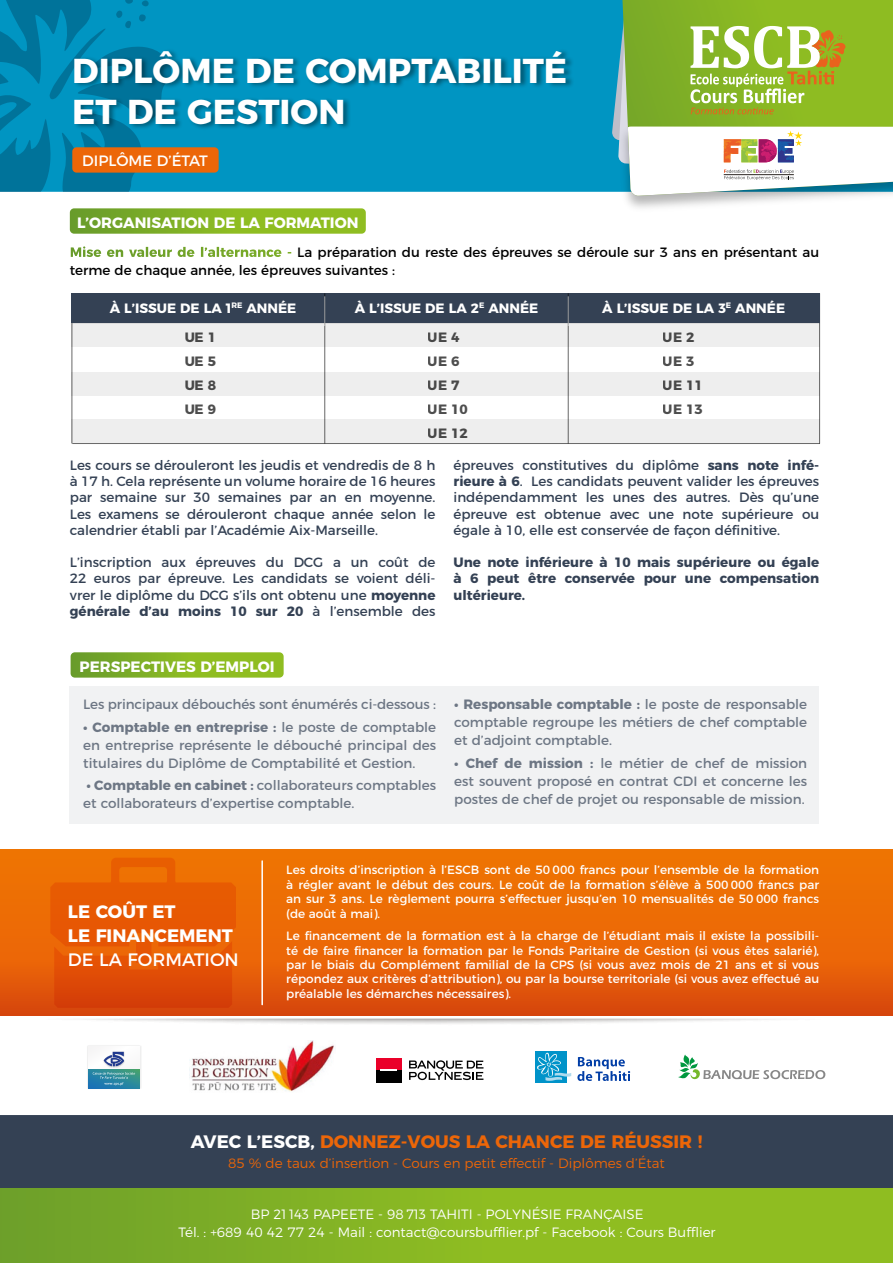
<style>
.page{position:relative;width:893px;height:1263px;background:#fff}
.page>*{position:absolute;margin:0;border:0;box-sizing:border-box;transform-origin:0 0}
.t1{font:700 34.5px/41.4px "Montserrat";color:#fff}
.t2{font:700 18px "Montserrat";color:#ec6608}
.t3{font:700 18px "Montserrat";color:#fff}
.t4{font:18px "Montserrat";color:#fff}
.t5{font:700 15px "Montserrat";color:#fff}
.t6{font:15px "Montserrat";color:#fff}
.t7{font:13.5px/16.2px "Montserrat";color:#344154;text-align:justify}
.t8{font:13.5px/18px "Montserrat";color:#000}
.t9{font:300 13.5px "Montserrat";color:#fff}
.t10{font:700 13.5px/16.2px "Montserrat";color:#344154;text-align:justify}
.t11{font:700 13.5px "Montserrat";color:#fff}
.t12{font:300 13.5px "Montserrat";color:#ec6608}
.t13{font:700 13.5px/24px "Montserrat";color:#000}
.t14{font:12px/14.4px "Montserrat";color:#fff;text-align:justify}
.s1{font-weight:700;color:#fff}
.s2{font-weight:700}
.s3{color:#fff}
</style>
<div class="page">
<hr style="left:72px;top:443px;width:748px;height:1px;background:#000">
<hr style="left:72px;top:293px;width:1px;height:150px;background:#000">
<hr style="left:819px;top:293px;width:1px;height:150px;background:#000">
<div style="left:0;top:850px;width:893px;height:166px;background:linear-gradient(to bottom,#f37b01,#df500c)"></div>
<svg style="left:70px;top:208px;width:296px;height:26px;background:#87b52a"></svg>
<div style="left:0;top:1115px;width:893px;height:74px;background:#344154"></div>
<div style="left:0;top:1189px;width:893px;height:74px;background:linear-gradient(to right,#73a529,#98c41f)"></div>
<div style="left:72px;top:323px;width:747px;height:23px;background:#eee"></div>
<div style="left:72px;top:372px;width:747px;height:24px;background:#eee"></div>
<div style="left:72px;top:420px;width:747px;height:23px;background:#eee"></div>
<div style="left:72px;top:293px;width:748px;height:30px;background:#344154"></div>
<hr style="left:324px;top:293px;width:1px;height:150px;background:#000">
<hr style="left:324px;top:296px;width:1px;height:30px;background:#fff">
<hr style="left:568px;top:293px;width:1px;height:150px;background:#000">
<hr style="left:568px;top:296px;width:1px;height:30px;background:#fff">
<svg style="left:50px;top:858px;width:186px;height:150px;background:#e45804"></svg>
<img style="left:83px;top:1018px;width:693px;height:42px">
<hr style="left:261px;top:860px;width:2px;height:145px;background:#fff">
<div style="left:172px;top:0;width:433px;height:192px;background:#0095c2"></div>
<svg style="left:0;top:0;width:172px;height:192px;background:#0087b1"></svg>
<img style="left:605px;top:0;width:288px;height:208px">
<svg style="left:690px;top:26px;width:155px;height:88px"></svg>
<svg style="left:622px;top:127px;width:271px;height:69px"></svg>
<hr style="left:724px;top:174px;width:70px;height:1px;background:#2b2522">
<div style="left:74px;top:49px;width:501px;height:82px;background:#000;opacity:.4"></div>
<div style="left:536px;top:1051px;width:31px;height:32px;background:#0093c9"></div>
<svg style="left:537px;top:1052px;width:34px;height:29px"></svg>
<svg style="left:577px;top:1057px;width:53px;height:24px"></svg>
<svg style="left:678px;top:1054px;width:147px;height:26px"></svg>
<div style="left:376px;top:1058px;width:25px;height:12px;background:#ea0029"></div>
<div style="left:376px;top:1070px;width:25px;height:13px;background:#000"></div>
<svg style="left:380px;top:1069px;width:17px;height:2px"></svg>
<svg style="left:409px;top:1060px;width:74px;height:20px"></svg>
<svg style="left:71px;top:652px;width:213px;height:26px;background:#87b52a"></svg>
<div style="left:70px;top:686px;width:749px;height:138px;background:#f1f2f3"></div>
<img style="left:87px;top:1045px;width:54px;height:44px">
<div style="left:88px;top:1046px;width:52px;height:42px;background:#fbfafa"></div>
<svg style="left:88px;top:1069px;width:52px;height:19px"></svg>
<img style="left:103px;top:1051px;width:22px;height:17px">
<svg style="left:104px;top:1052px;width:20px;height:14px"></svg>
<svg style="left:93px;top:1072px;width:42px;height:13px"></svg>
<img style="left:189px;top:1040px;width:146px;height:52px">
<div style="left:72px;top:147px;width:147px;height:26px;background:#ec6608;border-radius:4px"></div>
<p class="t1" style="left:72px;top:47px;width:496px">DIPLÔME DE COMPTABILITÉ<br>ET DE GESTION</p>
<p class="t6" style="left:82px;top:148px;width:127px">DIPLÔME D’ÉTAT</p>
<p class="t5" style="left:77px;top:210px;width:283px">L’ORGANISATION DE LA FORMATION</p>
<p class="t8" style="left:70px;top:242px;width:751px"><span class="s1">Mise en valeur de l’alternance -</span> La préparation du reste des épreuves se déroule sur 3 ans en présentant au terme de chaque année, les épreuves suivantes :</p>
<p class="t11" style="left:110px;top:297px;width:188px">À L’ISSUE DE LA 1<sup>RE</sup> ANNÉE</p>
<p class="t11" style="left:355px;top:297px;width:185px">À L’ISSUE DE LA 2<sup>E</sup> ANNÉE</p>
<p class="t11" style="left:602px;top:297px;width:184px">À L’ISSUE DE LA 3<sup>E</sup> ANNÉE</p>
<p class="t13" style="left:184px;top:324px;width:33px;text-align:justify">UE 1<br>UE 5<br>UE 8<br>UE 9</p>
<p class="t13" style="left:428px;top:324px;width:42px">UE 4<br>UE 6<br>UE 7<br>UE 10<br>UE 12</p>
<p class="t13" style="left:663px;top:324px;width:42px">UE 2<br>UE 3<br>UE 11<br>UE 13</p>
<p class="t7" style="left:70px;top:456px;width:367px">Les cours se dérouleront les jeudis et vendredis de 8 h à 17 h. Cela représente un volume horaire de 16 heures par semaine sur 30 semaines par an en moyenne.<br>Les examens se dérouleront chaque année selon le calendrier établi par l’Académie Aix-Marseille.</p>
<p class="t7" style="left:70px;top:553px;width:367px">L’inscription aux épreuves du DCG a un coût de 22 euros par épreuve. Les candidats se voient déli&shy;vrer le diplôme du DCG s’ils ont obtenu une <span class="s2">moyenne générale d’au moins 10 sur 20</span> à l’ensemble des</p>
<p class="t5" style="left:79px;top:654px;width:197px">PERSPECTIVES D’EMPLOI</p>
<p class="t7" style="left:83px;top:695px;width:354px">Les principaux débouchés sont énumérés ci-dessous :</p>
<p class="t7" style="left:83px;top:717px;width:354px;line-height:18px"><span class="s2">• Comptable en entreprise :</span> le poste de comptable en entreprise représente le débouché principal des titulaires du Diplôme de Comptabilité et Gestion.</p>
<p class="t7" style="left:83px;top:775px;width:354px;line-height:18px"><span class="s2">• Comptable en cabinet :</span> collaborateurs comptables et collaborateurs d’expertise comptable.</p>
<p class="t7" style="left:454px;top:456px;width:367px">épreuves constitutives du diplôme <span class="s2">sans note infé&shy;rieure à 6</span>. Les candidats peuvent valider les épreuves indépendamment les unes des autres. Dès qu’une épreuve est obtenue avec une note supérieure ou égale à 10, elle est conservée de façon définitive.</p>
<p class="t10" style="left:454px;top:553px;width:367px">Une note inférieure à 10 mais supérieure ou égale à 6 peut être conservée pour une compensation ultérieure.</p>
<p class="t7" style="left:454px;top:694px;width:354px;line-height:18px"><span class="s2">• Responsable comptable :</span> le poste de responsable comptable regroupe les métiers de chef comptable et d’adjoint comptable.</p>
<p class="t7" style="left:454px;top:753px;width:354px;line-height:18px"><span class="s2">• Chef de mission :</span> le métier de chef de mission est souvent proposé en contrat CDI et concerne les postes de chef de projet ou responsable de mission.</p>
<p class="t3" style="left:68px;top:896px;width:109px">LE COÛT ET</p>
<p class="t3" style="left:68px;top:920px;width:166px">LE FINANCEMENT</p>
<p class="t4" style="left:68px;top:945px;width:172px">DE LA FORMATION</p>
<p class="t14" style="left:286px;top:862px;width:534px">Les droits d’inscription à l’ESCB sont de 50 000 francs pour l’ensemble de la formation à régler avant le début des cours. Le coût de la formation s’élève à 500 000 francs par an sur 3 ans. Le règlement pourra s’effectuer jusqu’en 10 mensualités de 50 000 francs (de août à mai).</p>
<p class="t14" style="left:286px;top:928px;width:534px">Le financement de la formation est à la charge de l’étudiant mais il existe la possibili&shy;té de faire financer la formation par le Fonds Paritaire de Gestion (si vous êtes salarié), par le biais du Complément familial de la CPS (si vous avez mois de 21 ans et si vous répondez aux critères d’attribution), ou par la bourse territoriale (si vous avez effectué au préalable les démarches nécessaires).</p>
<p class="t2" style="left:191px;top:1127px;width:513px"><span class="s3">AVEC L’ESCB,</span> DONNEZ-VOUS LA CHANCE DE RÉUSSIR !</p>
<p class="t12" style="left:228px;top:1152px;width:438px">85 % de taux d’insertion - Cours en petit effectif - Diplômes d’État</p>
<p class="t9" style="left:251px;top:1204px;width:394px">BP 21 143 PAPEETE - 98 713 TAHITI - POLYNÉSIE FRANÇAISE</p>
<p class="t9" style="left:179px;top:1222px;width:538px">Tél. : +689 40 42 77 24 - Mail : contact@coursbufflier.pf - Facebook : Cours Bufflier</p>
</div>
